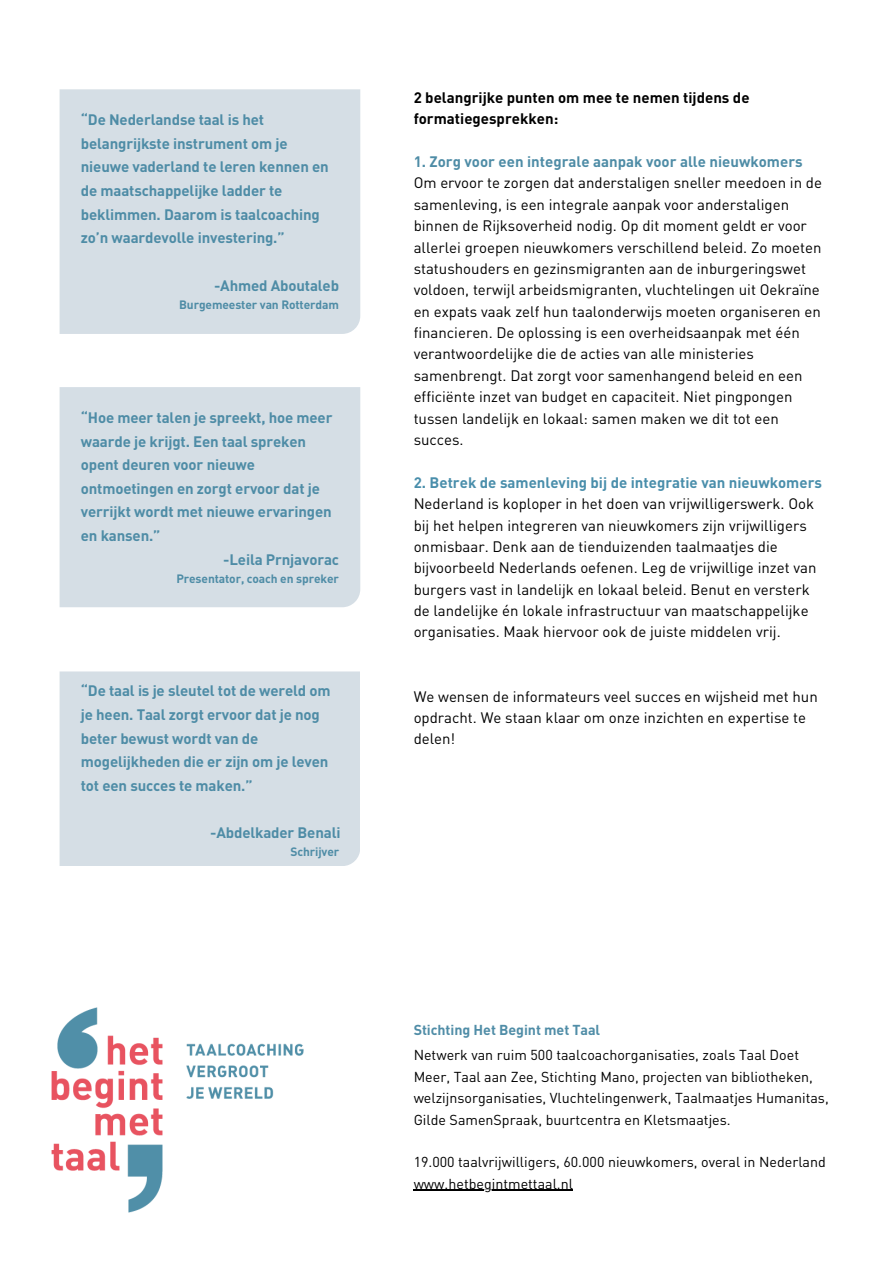
<style>
.page{position:relative;width:894px;height:1264px;background:#fff}
.page>*{position:absolute;margin:0;border:0;box-sizing:border-box;transform-origin:0 0}
.t1{font:15px/21.3px "DIN Pro";color:#000}
.t2{font:700 15px/23.7px "DIN Pro";letter-spacing:-.01em;color:#4e8ca6}
.t3{font:700 15px/21.3px "DIN Pro";color:#000}
.t4{font:700 15px "DIN Pro";color:#498eab}
.t5{font:14.25px/21.3px "DIN Pro";color:#000}
.t6{font:700 14.25px "DIN Pro";letter-spacing:-.005em;color:#508da7}
.t7{font:700 12px "DIN Pro";letter-spacing:-.01em;color:#4e8ca6}
</style>
<div class="page">
<div style="left:60px;top:89px;width:300px;height:245px;background:#d5dee5"></div>
<div style="left:60px;top:387px;width:300px;height:220px;background:#d5dee5"></div>
<div style="left:60px;top:671px;width:300px;height:195px;background:#d5dee5"></div>
<img style="left:51px;top:1007px;width:253px;height:206px">
<hr style="left:413px;top:1189px;width:160px;height:1px;background:#000">
<p class="t2" style="left:81px;top:107px;width:249px">“De Nederlandse taal is het belangrijkste instrument om je nieuwe vaderland te leren kennen en de maatschappelijke ladder te beklimmen. Daarom is taalcoaching zo’n waardevolle investering.”</p>
<p class="t2" style="left:214px;top:273px;width:126px">-Ahmed Aboutaleb</p>
<p class="t7" style="left:179px;top:296px;width:161px">Burgemeester van Rotterdam</p>
<p class="t2" style="left:81px;top:405px;width:253px">“Hoe meer talen je spreekt, hoe meer</p>
<p class="t2" style="left:81px;top:428px;width:227px">waarde je krijgt. Een taal spreken</p>
<p class="t2" style="left:81px;top:452px;width:176px">opent deuren voor nieuwe</p>
<p class="t2" style="left:81px;top:476px;width:241px">ontmoetingen en zorgt ervoor dat je</p>
<p class="t2" style="left:81px;top:499px;width:252px">verrijkt wordt met nieuwe ervaringen</p>
<p class="t2" style="left:81px;top:523px;width:81px">en kansen.”</p>
<p class="t2" style="left:223px;top:547px;width:117px">-Leila Prnjavorac</p>
<p class="t7" style="left:176px;top:570px;width:164px">Presentator, coach en spreker</p>
<p class="t2" style="left:81px;top:678px;width:251px">“De taal is je sleutel tot de wereld om je heen. Taal zorgt ervoor dat je nog beter bewust wordt van de mogelijkheden die er zijn om je leven tot een succes te maken.”</p>
<p class="t2" style="left:210px;top:820px;width:132px">-Abdelkader Benali</p>
<p class="t7" style="left:290px;top:843px;width:50px">Schrijver</p>
<p class="t3" style="left:413px;top:86px;width:337px">2 belangrijke punten om mee te nemen tijdens de formatiegesprekken:</p>
<p class="t2" style="left:413px;top:149px;width:390px">1. Zorg voor een integrale aanpak voor alle nieuwkomers</p>
<p class="t1" style="left:413px;top:172px;width:410px">Om ervoor te zorgen dat anderstaligen sneller meedoen in de samenleving, is een integrale aanpak voor anderstaligen binnen de Rijksoverheid nodig. Op dit moment geldt er voor allerlei groepen nieuwkomers verschillend beleid. Zo moeten statushouders en gezinsmigranten aan de inburgeringswet voldoen, terwijl arbeidsmigranten, vluchtelingen uit Oekraïne en expats vaak zelf hun taalonderwijs moeten organiseren en financieren. De oplossing is een overheidsaanpak met één verantwoordelijke die de acties van alle ministeries samenbrengt. Dat zorgt voor samenhangend beleid en een efficiënte inzet van budget en capaciteit. Niet pingpongen tussen landelijk en lokaal: samen maken we dit tot een succes.</p>
<p class="t4" style="left:413px;top:472px;width:410px">2. Betrek de samenleving bij de integratie van nieuwkomers</p>
<p class="t1" style="left:413px;top:492px;width:404px">Nederland is koploper in het doen van vrijwilligerswerk. Ook bij het helpen integreren van nieuwkomers zijn vrijwilligers onmisbaar. Denk aan de tienduizenden taalmaatjes die bijvoorbeeld Nederlands oefenen. Leg de vrijwillige inzet van burgers vast in landelijk en lokaal beleid. Benut en versterk de landelijke én lokale infrastructuur van maatschappelijke organisaties. Maak hiervoor ook de juiste middelen vrij.</p>
<p class="t1" style="left:413px;top:685px;width:405px">We wensen de informateurs veel succes en wijsheid met hun opdracht. We staan klaar om onze inzichten en expertise te delen!</p>
<p class="t6" style="left:413px;top:1019px;width:188px">Stichting Het Begint met Taal</p>
<p class="t5" style="left:413px;top:1044px;width:416px">Netwerk van ruim 500 taalcoachorganisaties, zoals Taal Doet Meer, Taal aan Zee, Stichting Mano, projecten van bibliotheken, welzijnsorganisaties, Vluchtelingenwerk, Taalmaatjes Humanitas, Gilde SamenSpraak, buurtcentra en Kletsmaatjes.</p>
<p class="t5" style="left:413px;top:1150px;width:413px">19.000 taalvrijwilligers, 60.000 nieuwkomers, overal in Nederland www.hetbegintmettaal.nl</p>
</div>
